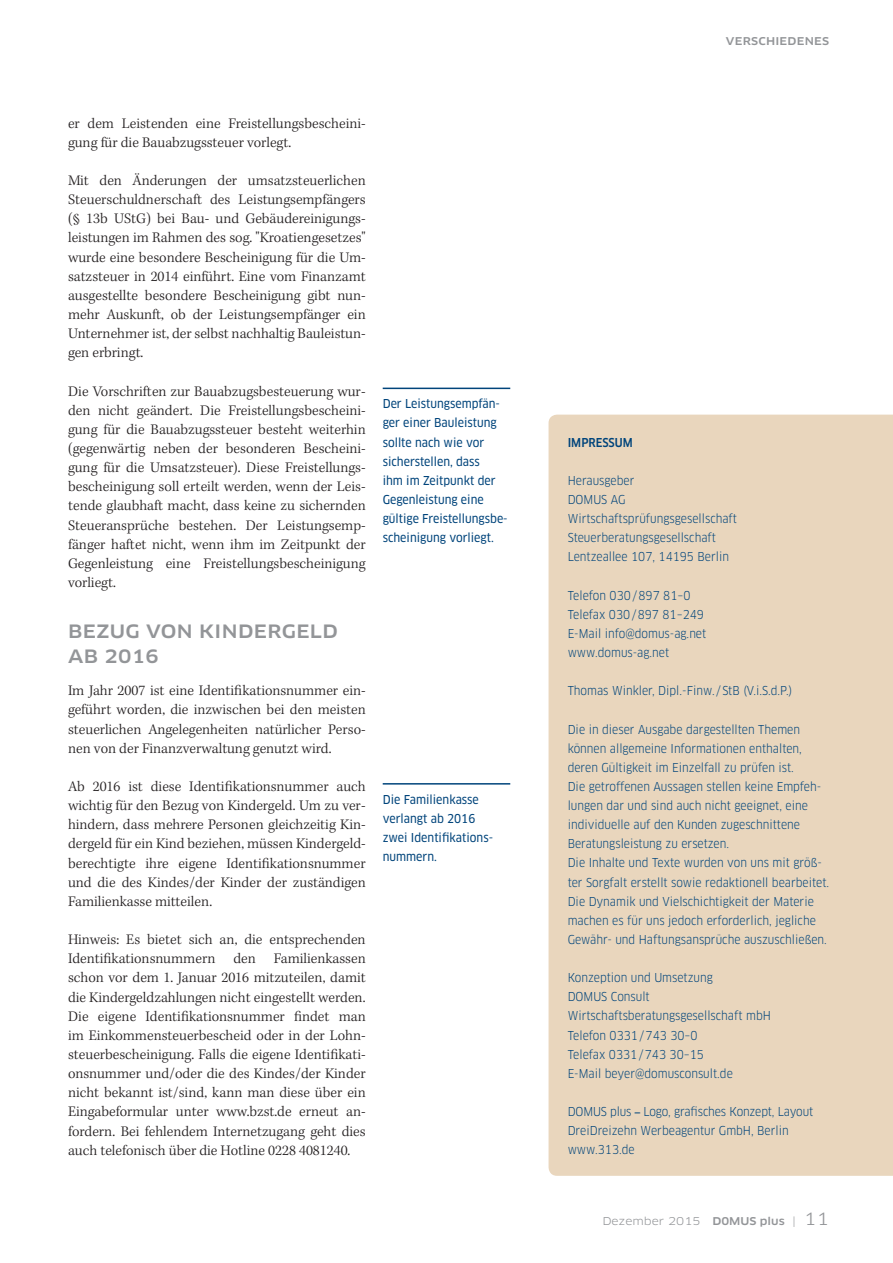
<style>
.page{position:relative;width:893px;height:1263px;background:#fff}
.page>*{position:absolute;margin:0;border:0;box-sizing:border-box;transform-origin:0 0}
.t1{font:500 expanded 18px "Clan Pro";letter-spacing:.02em;color:#939598}
.t2{font:300 15px/19.2px "Kepler Std";color:#231f20;text-align:justify}
.t3{font:12px/19.2px "Clan Pro Narr";color:#00447b}
.t4{font:12px/19.2px "Clan Pro Narr News";color:#00447b}
.t5{font:500 12px "Clan Pro Narr";color:#00447b}
.t6{font:expanded 10.5px "Clan Pro";color:#939598}
.t7{font:500 expanded 10.5px "Clan Pro";color:#939598}
.s1{font-family:"Arial Narrow"}
.s2{font-weight:500}
.s3{font-size:16.5px}
</style>
<div class="page">
<hr style="left:383px;top:388px;width:127px;height:1px;background:#00447b">
<hr style="left:383px;top:783px;width:127px;height:1px;background:#00447b">
<div style="left:549px;top:415px;width:344px;height:761px;background:#e9d6bd"></div>
<p class="t2" style="left:68px;top:114px;width:299px">er dem Leistenden eine Freistellungsbescheini&shy;gung für die Bauabzugssteuer vorlegt.</p>
<p class="t2" style="left:68px;top:171px;width:299px">Mit den Änderungen der umsatzsteuerlichen Steuerschuldnerschaft des Leistungsempfängers (§ 13b UStG) bei Bau- und Gebäudereinigungs&shy;leistungen im Rahmen des sog. "Kroatiengesetzes" wurde eine besondere Bescheinigung für die Um&shy;satzsteuer in 2014 einführt. Eine vom Finanzamt ausgestellte besondere Bescheinigung gibt nun&shy;mehr Auskunft, ob der Leistungsempfänger ein Unternehmer ist, der selbst nachhaltig Bauleistun&shy;gen erbringt.</p>
<p class="t2" style="left:68px;top:382px;width:299px">Die Vorschriften zur Bauabzugsbesteuerung wur&shy;den nicht geändert. Die Freistellungsbescheini&shy;gung für die Bauabzugssteuer besteht weiterhin (gegenwärtig neben der besonderen Bescheini&shy;gung für die Umsatzsteuer). Diese Freistellungs&shy;bescheinigung soll erteilt werden, wenn der Leis&shy;tende glaubhaft macht, dass keine zu sichernden Steueransprüche bestehen. Der Leistungsemp&shy;fänger haftet nicht, wenn ihm im Zeitpunkt der Gegenleistung eine Freistellungsbescheinigung vorliegt.</p>
<p class="t1" style="left:68px;top:620px;width:29px">BEZU</p>
<p class="t1" style="left:126px;top:620px;width:112px">G VON KINDER</p>
<p class="t1" style="left:282px;top:620px;width:29px">GELD</p>
<p class="t1" style="left:68px;top:646px;width:92px">AB 2016</p>
<p class="t2" style="left:68px;top:682px;width:299px">Im Jahr 2007 ist eine Identifikationsnummer ein&shy;geführt worden, die inzwischen bei den meisten steuerlichen Angelegenheiten natürlicher Perso&shy;nen von der Finanzverwaltung genutzt wird.</p>
<p class="t2" style="left:68px;top:777px;width:299px">Ab 2016 ist diese Identifikationsnummer auch wichtig für den Bezug von Kindergeld. Um zu ver&shy;hindern, dass mehrere Personen gleichzeitig Kin&shy;dergeld für ein Kind beziehen, müssen Kindergeld&shy;berechtigte ihre eigene Identifikationsnummer und die des Kindes/der Kinder der zuständigen Familienkasse mitteilen.</p>
<p class="t2" style="left:68px;top:930px;width:299px">Hinweis: Es bietet sich an, die entsprechenden Identifikationsnummern den Familienkassen schon vor dem 1. Januar 2016 mitzuteilen, damit die Kindergeldzahlungen nicht eingestellt werden.<br>Die eigene Identifikationsnummer findet man im Einkommensteuerbescheid oder in der Lohn&shy;steuerbescheinigung. Falls die eigene Identifikati&shy;onsnummer und/oder die des Kindes/der Kinder nicht bekannt ist/sind, kann man diese über ein Eingabeformular unter www.bzst.de erneut an&shy;fordern. Bei fehlendem Internetzugang geht dies auch telefonisch über die Hotline 0228 4081240.</p>
<p class="t4" style="left:383px;top:394px;width:127px">Der Leistungsempfän&shy;ger einer Bauleistung sollte nach wie vor sicherstellen, dass<br>ihm im Zeitpunkt der<br>Gegenleistung eine gültige Freistellungsbe&shy;scheinigung vorliegt.</p>
<p class="t4" style="left:383px;top:790px;width:112px">Die Familienkasse verlangt ab 2016 zwei Identifikations&shy;nummern.</p>
<p class="t7" style="left:726px;top:35px;width:18px">VERSCH</p>
<p class="t7" style="left:775px;top:35px;width:14px">IEDENES</p>
<p class="t5" style="left:568px;top:435px;width:67px">IMPRESSUM</p>
<p class="t3" style="left:568px;top:471px;width:171px">Herausgeber<br>DOMUS AG<br>Wirtschaftsprüfungsgesellschaft<br>Steuerberatungsgesellschaft<br>Lentzeallee 107, 14195 Berlin</p>
<p class="t3" style="left:568px;top:585px;width:140px">Telefon 030/897 81–0<br>Telefax 030/897 81–249<br>E-Mail info@domus-ag.net www.domus-ag.net</p>
<p class="t3" style="left:568px;top:681px;width:226px">Thomas Winkler, Dipl.-Finw./StB (V.i.S.d.P.)</p>
<p class="t3" style="left:568px;top:719px;width:263px">Die in dieser Ausgabe dargestellten Themen können allgemeine Informationen enthalten, deren Gültigkeit im Einzelfall zu prüfen ist.<br>Die getroffenen Aussagen stellen keine Empfeh&shy;lungen dar und sind auch nicht geeignet, eine individuelle auf den Kunden zugeschnittene Beratungsleistung zu ersetzen.<br>Die Inhalte und Texte wurden von uns mit größ&shy;ter Sorgfalt erstellt sowie redaktionell bearbeitet.<br>Die Dynamik und Vielschichtigkeit der Materie machen es für uns jedoch erforderlich, jegliche Gewähr- und Haftungsansprüche auszuschließen.</p>
<p class="t3" style="left:568px;top:968px;width:205px">Konzeption und Umsetzung<br>DOMUS Consult<br>Wirtschaftsberatungsgesellschaft mbH<br>Telefon 0331/743 30–0<br>Telefax 0331/743 30–15<br>E-Mail beyer@domusconsult.de</p>
<p class="t3" style="left:568px;top:1102px;width:247px">DOMUS plus <span class="s1">–</span> Logo, grafisches Konzept, Layout<br>DreiDreizehn Werbeagentur GmbH, Berlin www.313.de</p>
<p class="t6" style="left:602px;top:1215px;width:228px">Dezember 2015 <span class="s2">D0MUS plus</span> | <span class="s3">11</span></p>
</div>
